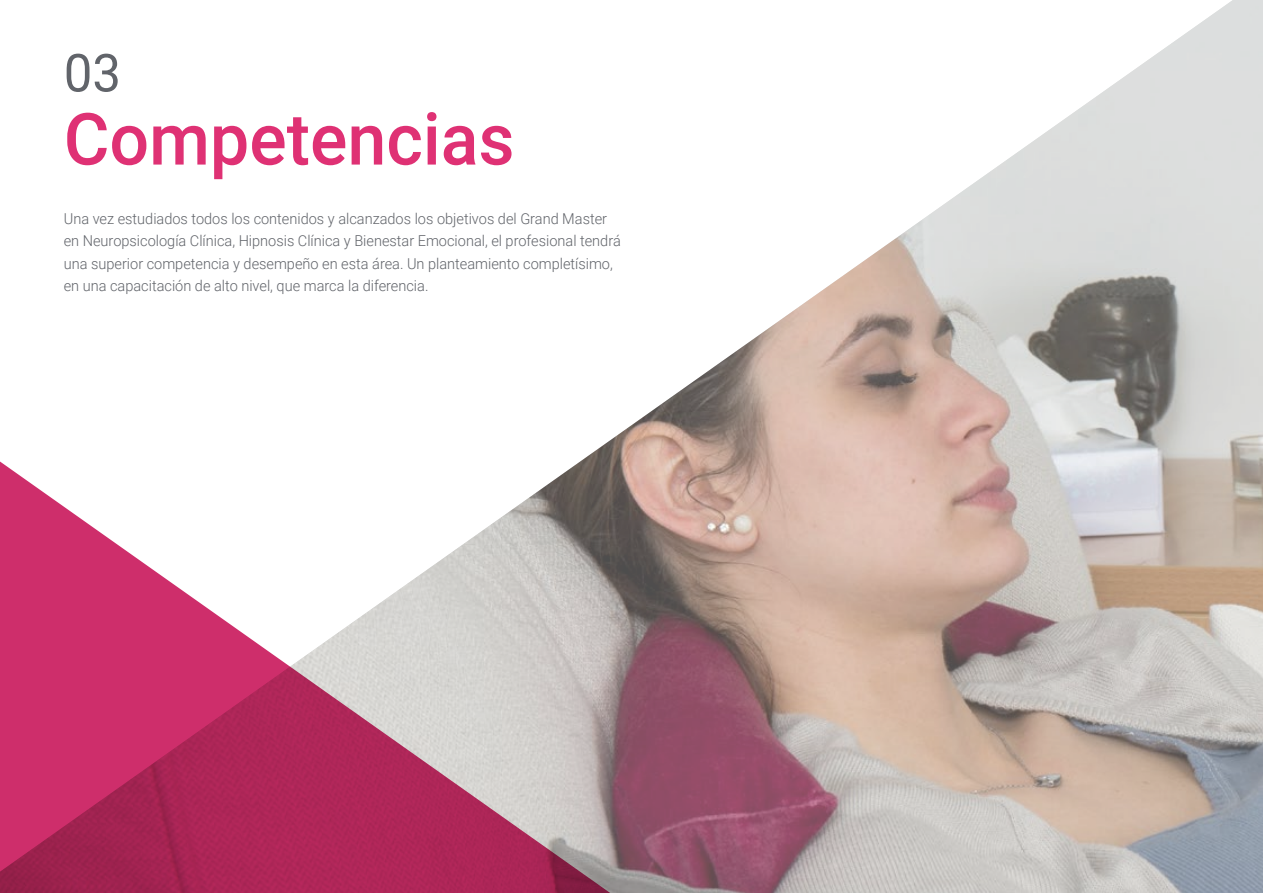
<style>
.page{position:relative;width:1263px;height:893px;background:#fff}
.page>*{position:absolute;margin:0;border:0;box-sizing:border-box;transform-origin:0 0}
.t1{font:500 72px "Roboto";color:#df3174}
.t2{font:52.5px "Roboto";color:#61646a}
.t3{font:300 15px/22.5px "Roboto";color:#61646a}
</style>
<div class="page">
<img style="left:602px;top:0;width:661px;height:893px">
<svg style="left:0;top:446px;width:640px;height:447px"></svg>
<h2 class="t2" style="left:64px;top:36px;width:59px">03</h2>
<h1 class="t1" style="left:64px;top:89px;width:452px">Competencias</h1>
<p class="t3" style="left:64px;top:207px;width:558px">Una vez estudiados todos los contenidos y alcanzados los objetivos del Grand Master en Neuropsicología Clínica, Hipnosis Clínica y Bienestar Emocional, el profesional tendrá una superior competencia y desempeño en esta área. Un planteamiento completísimo, en una capacitación de alto nivel, que marca la diferencia.</p>
</div>
